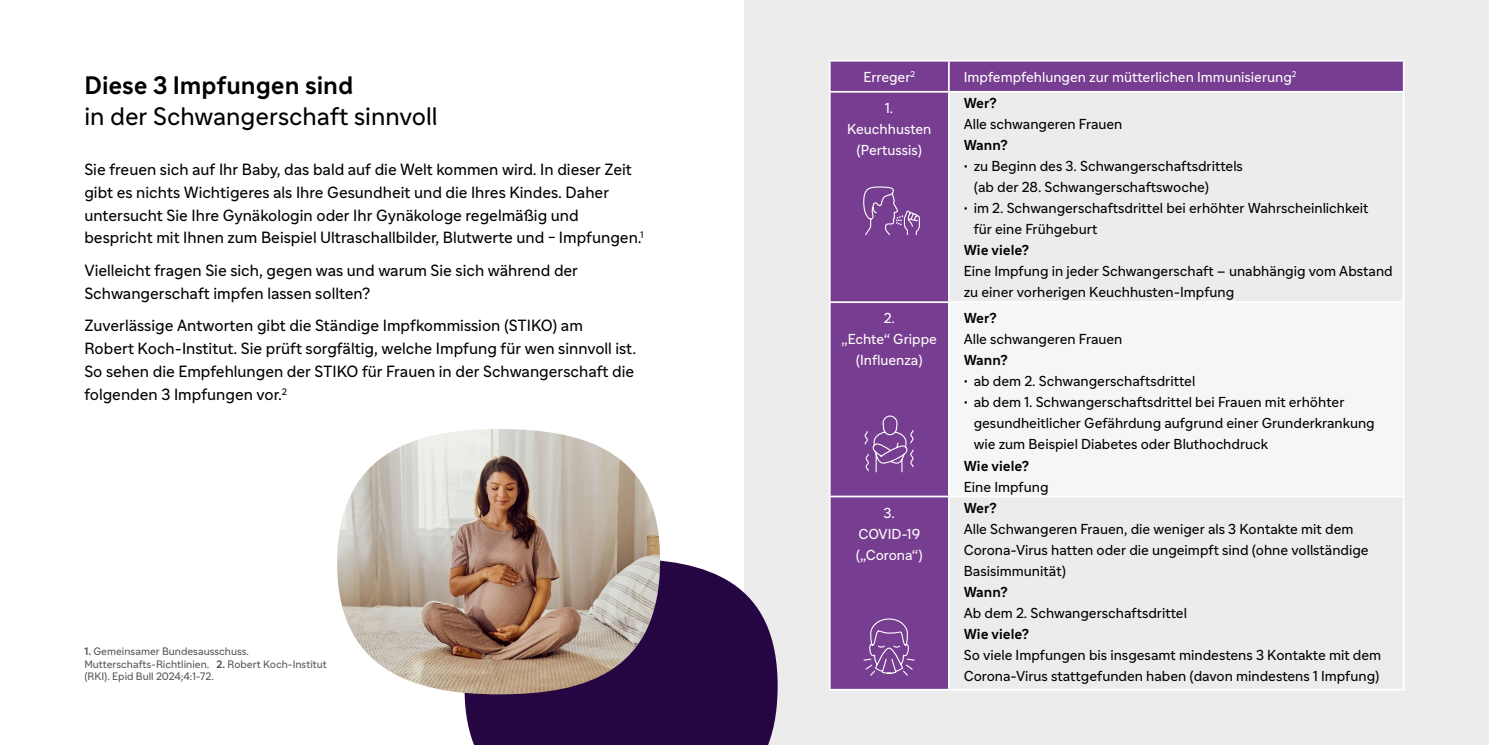
<style>
.page{position:relative;width:1489px;height:745px;background:#fff}
.page>*{position:absolute;margin:0;border:0;box-sizing:border-box;transform-origin:0 0}
.t1{font:24.5px "Sanofi Sans";color:#000}
.t2{font:700 24.5px "Sanofi Sans";color:#000}
.t3{font:15.75px/22.8px "Sanofi Sans";color:#000}
.t4{font:14px/21px "Sanofi Sans";color:#000}
.t5{font:14px "Sanofi Sans";color:#fff}
.t6{font:700 14px "Sanofi Sans";color:#000}
.t7{font:10.5px/12.6px "Sanofi Sans";color:#565655}
.s1{font-weight:700}
</style>
<div class="page">
<div style="left:744px;top:0;width:744px;height:744px;background:#ececec"></div>
<svg style="left:464px;top:560px;width:314px;height:184px;background:#3a1e54"></svg>
<img style="left:337px;top:429px;width:323px;height:265px">
<div style="left:830px;top:62px;width:572px;height:29px;background:#773d90"></div>
<div style="left:830px;top:93px;width:117px;height:595px;background:#773d90"></div>
<div style="left:948px;top:302px;width:455px;height:194px;background:#f6f6f6"></div>
<hr style="left:828px;top:60px;width:120px;height:2px;background:#fff">
<hr style="left:828px;top:62px;width:2px;height:29px;background:#fff">
<hr style="left:948px;top:60px;width:456px;height:2px;background:#fff">
<hr style="left:947px;top:62px;width:2px;height:29px;background:#fff">
<hr style="left:1402px;top:62px;width:2px;height:29px;background:#fff">
<hr style="left:828px;top:91px;width:120px;height:2px;background:#fff">
<hr style="left:828px;top:93px;width:2px;height:208px;background:#fff">
<hr style="left:948px;top:91px;width:456px;height:2px;background:#fff">
<hr style="left:947px;top:93px;width:2px;height:208px;background:#fff">
<hr style="left:1402px;top:93px;width:2px;height:208px;background:#fff">
<hr style="left:828px;top:301px;width:120px;height:2px;background:#fff">
<hr style="left:828px;top:303px;width:2px;height:192px;background:#fff">
<hr style="left:948px;top:301px;width:456px;height:2px;background:#fff">
<hr style="left:947px;top:303px;width:2px;height:192px;background:#fff">
<hr style="left:1402px;top:303px;width:2px;height:192px;background:#fff">
<hr style="left:828px;top:495px;width:120px;height:2px;background:#fff">
<hr style="left:828px;top:497px;width:2px;height:191px;background:#fff">
<hr style="left:948px;top:495px;width:456px;height:2px;background:#fff">
<hr style="left:947px;top:497px;width:2px;height:191px;background:#fff">
<hr style="left:1402px;top:497px;width:2px;height:191px;background:#fff">
<hr style="left:828px;top:688px;width:120px;height:2px;background:#fff">
<hr style="left:948px;top:688px;width:456px;height:2px;background:#fff">
<svg style="left:864px;top:403px;width:49px;height:69px;background:#84509b"></svg>
<svg style="left:862px;top:617px;width:53px;height:62px;background:#86539c"></svg>
<svg style="left:862px;top:186px;width:58px;height:50px;background:#86529c"></svg>
<p class="t2" style="left:84px;top:70px;width:270px">Diese 3 Impfungen sind</p>
<p class="t1" style="left:84px;top:101px;width:354px">in der Schwangerschaft sinnvoll</p>
<p class="t3" style="left:84px;top:158px;width:560px">Sie freuen sich auf Ihr Baby, das bald auf die Welt kommen wird. In dieser Zeit gibt es nichts Wichtigeres als Ihre Gesundheit und die Ihres Kindes. Daher untersucht Sie Ihre Gynäkologin oder Ihr Gynäkologe regelmäßig und bespricht mit Ihnen zum Beispiel Ultraschallbilder, Blutwerte und − Impfungen.<sup>1</sup></p>
<p class="t3" style="left:84px;top:259px;width:495px">Vielleicht fragen Sie sich, gegen was und warum Sie sich während der<br>Schwangerschaft impfen lassen sollten?</p>
<p class="t3" style="left:84px;top:314px;width:553px">Zuverlässige Antworten gibt die Ständige Impfkommission (STIKO) am Robert Koch-Institut. Sie prüft sorgfältig, welche Impfung für wen sinnvoll ist.<br>So sehen die Empfehlungen der STIKO für Frauen in der Schwangerschaft die folgenden 3 Impfungen vor.<sup>2</sup></p>
<p class="t7" style="left:84px;top:644px;width:244px"><span class="s1">1.</span> Gemeinsamer Bundesausschuss.<br>Mutterschafts-Richtlinien. <span class="s1">2.</span> Robert Koch-Institut (RKI). Epid Bull 2024;4:1-72.</p>
<p class="t5" style="left:863px;top:68px;width:53px">Erreger<sup>2</sup></p>
<p class="t5" style="left:963px;top:68px;width:334px">Impfempfehlungen zur mütterlichen Immunisierung<sup>2</sup></p>
<p class="t5" style="left:885px;top:99px;width:10px">1.</p>
<p class="t5" style="left:847px;top:120px;width:86px">Keuchhusten</p>
<p class="t5" style="left:856px;top:141px;width:67px">(Pertussis)</p>
<p class="t6" style="left:963px;top:94px;width:35px">Wer?</p>
<p class="t4" style="left:963px;top:113px;width:160px">Alle schwangeren Frauen</p>
<p class="t6" style="left:963px;top:136px;width:45px">Wann?</p>
<p class="t4" style="left:973px;top:155px;width:271px;text-indent:-10px">• zu Beginn des 3. Schwangerschaftsdrittels (ab der 28. Schwangerschaftswoche)</p>
<p class="t4" style="left:973px;top:197px;width:396px;text-indent:-10px">• im 2. Schwangerschaftsdrittel bei erhöhter Wahrscheinlichkeit für eine Frühgeburt</p>
<p class="t6" style="left:963px;top:241px;width:67px">Wie viele?</p>
<p class="t4" style="left:963px;top:260px;width:430px">Eine Impfung in jeder Schwangerschaft – unabhängig vom Abstand zu einer vorherigen Keuchhusten-Impfung</p>
<p class="t5" style="left:883px;top:309px;width:13px">2.</p>
<p class="t5" style="left:841px;top:330px;width:97px">„Echte“ Grippe</p>
<p class="t5" style="left:855px;top:351px;width:68px">(Influenza)</p>
<p class="t5" style="left:883px;top:503px;width:13px">3.</p>
<p class="t5" style="left:858px;top:524px;width:63px">COVID-19</p>
<p class="t5" style="left:855px;top:545px;width:68px">(„Corona“)</p>
<p class="t6" style="left:963px;top:309px;width:35px">Wer?</p>
<p class="t4" style="left:963px;top:328px;width:160px">Alle schwangeren Frauen</p>
<p class="t6" style="left:963px;top:351px;width:45px">Wann?</p>
<p class="t4" style="left:963px;top:370px;width:233px">• ab dem 2. Schwangerschaftsdrittel</p>
<p class="t4" style="left:973px;top:391px;width:402px;text-indent:-10px">• ab dem 1. Schwangerschaftsdrittel bei Frauen mit erhöhter gesundheitlicher Gefährdung aufgrund einer Grunderkrankung wie zum Beispiel Diabetes oder Bluthochdruck</p>
<p class="t6" style="left:963px;top:456px;width:67px">Wie viele?</p>
<p class="t4" style="left:963px;top:475px;width:86px">Eine Impfung</p>
<p class="t6" style="left:963px;top:498px;width:35px">Wer?</p>
<p class="t4" style="left:963px;top:518px;width:406px">Alle Schwangeren Frauen, die weniger als 3 Kontakte mit dem<br>Corona-Virus hatten oder die ungeimpft sind (ohne vollständige<br>Basisimmunität)</p>
<p class="t6" style="left:963px;top:582px;width:45px">Wann?</p>
<p class="t4" style="left:963px;top:602px;width:225px">Ab dem 2. Schwangerschaftsdrittel</p>
<p class="t6" style="left:963px;top:624px;width:67px">Wie viele?</p>
<p class="t4" style="left:963px;top:644px;width:419px">So viele Impfungen bis insgesamt mindestens 3 Kontakte mit dem<br>Corona-Virus stattgefunden haben (davon mindestens 1 Impfung)</p>
</div>
